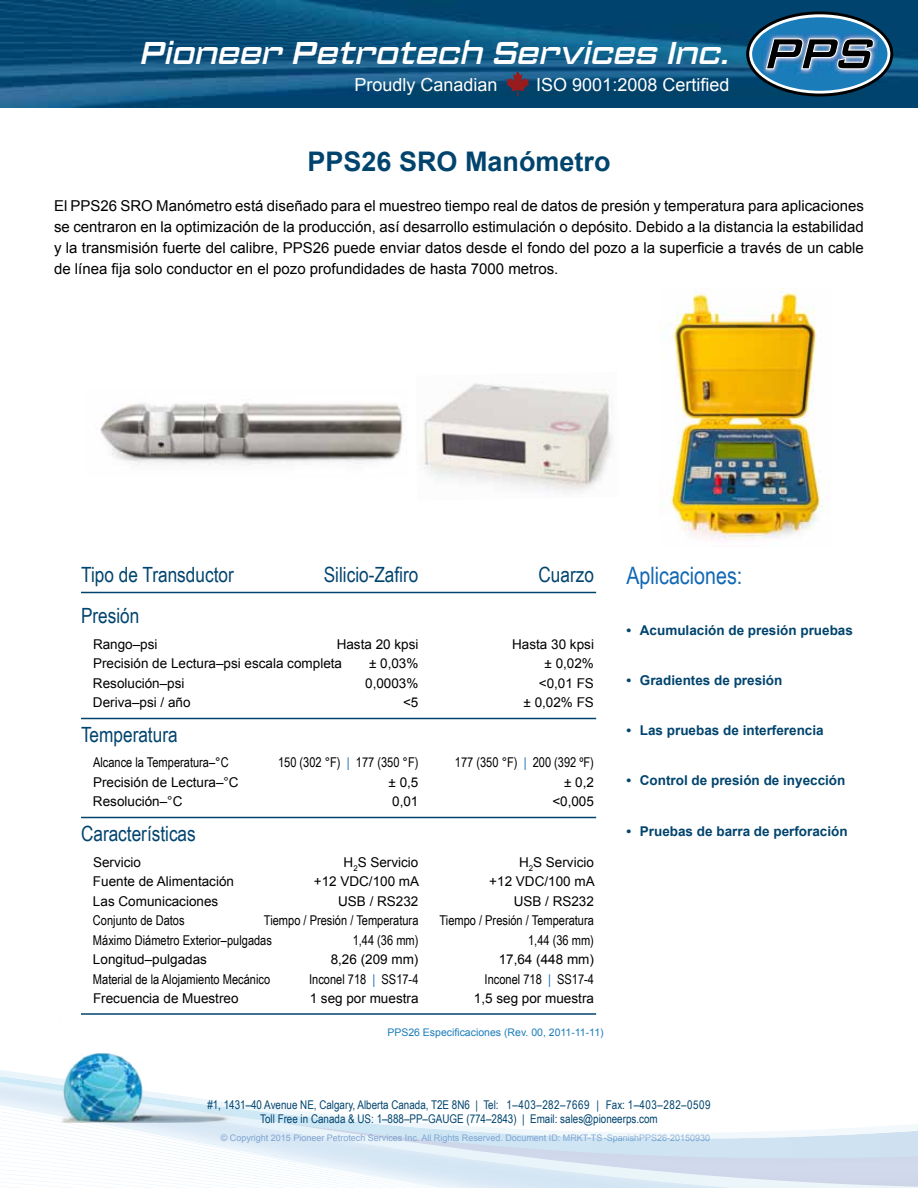
<style>
.page{position:relative;width:918px;height:1188px;background:#fff}
.page>*{position:absolute;margin:0;border:0;box-sizing:border-box;transform-origin:0 0}
.t1{font:italic 600 31.5px "Register Wide";color:#fff}
.t2{font:700 27px "Arial";color:#00446e}
.t3{font:24px "Arial Narrow";color:#1268b3}
.t4{font:21px "Arial Narrow";color:#00446e}
.t5{font:18px "Arial";color:#fff}
.t6{font:15px/21px "Arial";color:#000;text-align:justify}
.t7{font:13.5px "Arial";color:#000}
.t8{font:13.5px "Arial Narrow";color:#000}
.t9{font:700 13.5px "Arial";color:#00446e}
.t10{font:12px/14.4px "Arial Narrow";color:#00446e;text-align:center}
.t11{font:10.5px "Arial";color:#1b7cba}
.t12{font:9px "Arial";color:#7fa4d1}
.s1{color:#1268b3}
</style>
<div class="page">
<img style="left:100px;top:403px;width:307px;height:62px">
<img style="left:661px;top:289px;width:167px;height:251px">
<img style="left:422px;top:383px;width:190px;height:109px">
<img style="left:0;top:0;width:918px;height:108px">
<svg style="left:506px;top:71px;width:24px;height:25px"></svg>
<svg style="left:746px;top:11px;width:147px;height:86px"></svg>
<svg style="left:749px;top:14px;width:141px;height:80px"></svg>
<div style="left:752px;top:17px;width:135px;height:74px;background:#1b7cba;border-radius:50%"></div>
<img style="left:761px;top:33px;width:118px;height:42px">
<svg style="left:766px;top:38px;width:108px;height:31px;background:#4d6478"></svg>
<svg style="left:580px;top:1167px;width:338px;height:21px;background:#d9e4f1"></svg>
<svg style="left:580px;top:1154px;width:338px;height:13px;background:#cfdbec"></svg>
<svg style="left:0;top:1154px;width:580px;height:34px"></svg>
<svg style="left:0;top:1070px;width:918px;height:84px"></svg>
<img style="left:54px;top:1053px;width:182px;height:69px">
<hr style="left:81px;top:592px;width:515px;height:1px;background:#00446e">
<hr style="left:81px;top:718px;width:515px;height:1px;background:#00446e">
<hr style="left:81px;top:817px;width:515px;height:1px;background:#00446e">
<hr style="left:81px;top:1013px;width:515px;height:2px;background:#00446e">
<h1 class="t1" style="left:141px;top:31px;width:590px">Pioneer Petrotech Services Inc.</h1>
<h3 class="t5" style="left:355px;top:73px;width:145px">Proudly Canadian</h3>
<h3 class="t5" style="left:536px;top:73px;width:195px">ISO 9001:2008 Certified</h3>
<h2 class="t2" style="left:307px;top:143px;width:305px">PPS26 SRO Manómetro</h2>
<p class="t6" style="left:54px;top:195px;width:811px">El PPS26 SRO Manómetro está diseñado para el muestreo tiempo real de datos de presión y temperatura para aplicaciones se centraron en la optimización de la producción, así desarrollo estimulación o depósito. Debido a la distancia la estabilidad y la transmisión fuerte del calibre, PPS26 puede enviar datos desde el fondo del pozo a la superficie a través de un cable de línea fija solo conductor en el pozo profundidades de hasta 7000 metros.</p>
<h3 class="t4" style="left:81px;top:559px;width:154px">Tipo de Transductor</h3>
<h3 class="t4" style="left:324px;top:559px;width:96px">Silicio-Zafiro</h3>
<h3 class="t4" style="left:539px;top:559px;width:57px">Cuarzo</h3>
<h3 class="t4" style="left:81px;top:600px;width:60px">Presión</h3>
<p class="t7" style="left:93px;top:635px;width:66px">Rango–psi</p>
<p class="t7" style="left:337px;top:635px;width:83px">Hasta 20 kpsi</p>
<p class="t7" style="left:512px;top:635px;width:83px">Hasta 30 kpsi</p>
<p class="t7" style="left:93px;top:655px;width:251px">Precisión de Lectura–psi escala completa</p>
<p class="t7" style="left:369px;top:655px;width:51px">± 0,03%</p>
<p class="t7" style="left:545px;top:655px;width:51px">± 0,02%</p>
<p class="t7" style="left:93px;top:674px;width:93px">Resolución–psi</p>
<p class="t7" style="left:365px;top:674px;width:55px">0,0003%</p>
<p class="t7" style="left:539px;top:674px;width:57px">&lt;0,01 FS</p>
<p class="t7" style="left:93px;top:693px;width:99px">Deriva–psi / año</p>
<p class="t7" style="left:403px;top:693px;width:17px">&lt;5</p>
<p class="t7" style="left:524px;top:693px;width:72px">± 0,02% FS</p>
<h3 class="t4" style="left:81px;top:719px;width:98px">Temperatura</h3>
<p class="t8" style="left:93px;top:753px;width:137px">Alcance la Temperatura–°C</p>
<p class="t8" style="left:278px;top:753px;width:142px">150 (302 °F) <span class="s1">|</span> 177 (350 °F)</p>
<p class="t8" style="left:455px;top:753px;width:141px">177 (350 °F) <span class="s1">|</span> 200 (392 ºF)</p>
<p class="t7" style="left:93px;top:773px;width:147px">Precisión de Lectura–°C</p>
<p class="t7" style="left:389px;top:773px;width:31px">± 0,5</p>
<p class="t7" style="left:564px;top:773px;width:31px">± 0,2</p>
<p class="t7" style="left:93px;top:793px;width:91px">Resolución–°C</p>
<p class="t7" style="left:392px;top:793px;width:28px">0,01</p>
<p class="t7" style="left:552px;top:793px;width:43px">&lt;0,005</p>
<h3 class="t4" style="left:81px;top:818px;width:116px">Características</h3>
<p class="t7" style="left:93px;top:853px;width:50px">Servicio</p>
<p class="t7" style="left:344px;top:853px;width:76px">H<sub>2</sub>S Servicio</p>
<p class="t7" style="left:519px;top:853px;width:76px">H<sub>2</sub>S Servicio</p>
<p class="t7" style="left:93px;top:873px;width:143px">Fuente de Alimentación</p>
<p class="t7" style="left:314px;top:873px;width:107px">+12 VDC/100 mA</p>
<p class="t7" style="left:489px;top:873px;width:107px">+12 VDC/100 mA</p>
<p class="t7" style="left:93px;top:892px;width:127px">Las Comunicaciones</p>
<p class="t7" style="left:338px;top:892px;width:82px">USB / RS232</p>
<p class="t7" style="left:514px;top:892px;width:82px">USB / RS232</p>
<p class="t8" style="left:93px;top:911px;width:93px">Conjunto de Datos</p>
<p class="t8" style="left:264px;top:911px;width:156px">Tiempo / Presión / Temperatura</p>
<p class="t8" style="left:439px;top:911px;width:156px">Tiempo / Presión / Temperatura</p>
<p class="t8" style="left:93px;top:930px;width:181px">Máximo Diámetro Exterior–pulgadas</p>
<p class="t8" style="left:353px;top:930px;width:67px">1,44 (36 mm)</p>
<p class="t8" style="left:528px;top:930px;width:67px">1,44 (36 mm)</p>
<p class="t7" style="left:93px;top:951px;width:116px">Longitud–pulgadas</p>
<p class="t7" style="left:331px;top:951px;width:89px">8,26 (209 mm)</p>
<p class="t7" style="left:499px;top:951px;width:97px">17,64 (448 mm)</p>
<p class="t8" style="left:93px;top:969px;width:179px">Material de la Alojamiento Mecánico</p>
<p class="t8" style="left:309px;top:969px;width:111px">Inconel 718 <span class="s1">|</span> SS17-4</p>
<p class="t8" style="left:485px;top:969px;width:111px">Inconel 718 <span class="s1">|</span> SS17-4</p>
<p class="t7" style="left:93px;top:990px;width:147px">Frecuencia de Muestreo</p>
<p class="t7" style="left:310px;top:990px;width:110px">1 seg por muestra</p>
<p class="t7" style="left:474px;top:990px;width:122px">1,5 seg por muestra</p>
<p class="t11" style="left:387px;top:1025px;width:218px">PPS26 Especificaciones (Rev. 00, 2011-11-11)</p>
<h3 class="t3" style="left:626px;top:558px;width:117px">Aplicaciones:</h3>
<p class="t9" style="left:626px;top:621px;width:228px">• Acumulación de presión pruebas</p>
<p class="t9" style="left:626px;top:671px;width:158px">• Gradientes de presión</p>
<p class="t9" style="left:626px;top:721px;width:199px">• Las pruebas de interferencia</p>
<p class="t9" style="left:626px;top:772px;width:221px">• Control de presión de inyección</p>
<p class="t9" style="left:626px;top:822px;width:223px">• Pruebas de barra de perforación</p>
<p class="t10" style="left:207px;top:1097px;width:505px">#1, 1431–40 Avenue NE, Calgary, Alberta Canada, T2E 8N6 | Tel: 1–403–282–7669 | Fax: 1–403–282–0509<br>Toll Free in Canada &amp; US: 1–888–PP–GAUGE (774–2843) | Email: sales@pioneerps.com</p>
<p class="t12" style="left:221px;top:1132px;width:491px">© Copyright 2015 Pioneer Petrotech Services Inc. All Rights Reserved. Document ID: MRKT-TS-SpanishPPS26-20150930</p>
</div>
